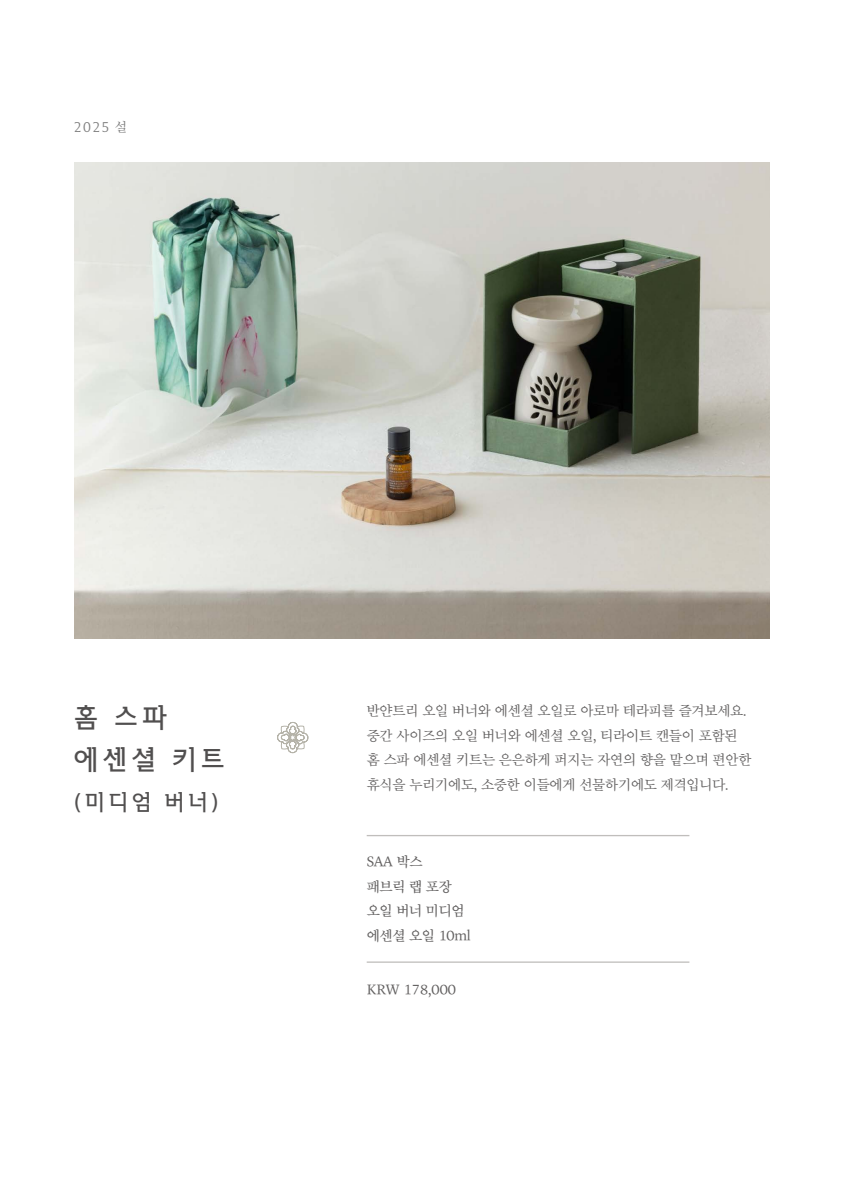
<style>
.page{position:relative;width:844px;height:1191px;background:#fff}
.page>*{position:absolute;margin:0;border:0;box-sizing:border-box;transform-origin:0 0}
.t1{font:28px/42px "SD Book TTF b Md";letter-spacing:.175em;color:#514f4f}
.t2{font:22.75px "SD Book TTF b Md";color:#514f4f}
.t3{font:14px/24.5px "SD Mj Neoa Uni c Rg";letter-spacing:-.02em;color:#615f5f}
.t4{font:14px/24.5px "SD Mj Neoa Uni d Md";letter-spacing:-.025em;color:#615f5f}
.t5{font:14px "SD Mj Neoa Uni d Md";color:#615f5f}
.t6{font:13.12px "Reforma 1969 Blanca";color:#7d7d7d}
.s1{font-family:"SD Myeongjo Neoa c Rg"}
</style>
<div class="page">
<img style="left:74px;top:162px;width:695px;height:476px">
<svg style="left:277px;top:722px;width:31px;height:31px"></svg>
<hr style="left:366px;top:961px;width:323px;height:1px;background:#c0bebc">
<hr style="left:366px;top:835px;width:323px;height:1px;background:#c0bebc">
<p class="t6" style="left:74px;top:120px;width:54px">2025 <span class="s1">설</span></p>
<h1 class="t1" style="left:74px;top:697px;width:151px">홈 스파 에센셜 키트</h1>
<h2 class="t2" style="left:74px;top:790px;width:145px">(미디엄 버너)</h2>
<p class="t3" style="left:366px;top:699px;width:386px">반얀트리 오일 버너와 에센셜 오일로 아로마 테라피를 즐겨보세요. 중간 사이즈의 오일 버너와 에센셜 오일, 티라이트 캔들이 포함된 홈 스파 에센셜 키트는 은은하게 퍼지는 자연의 향을 맡으며 편안한 휴식을 누리기에도, 소중한 이들에게 선물하기에도 제격입니다.</p>
<p class="t4" style="left:366px;top:850px;width:105px">SAA 박스<br>패브릭 랩 포장 오일 버너 미디엄 에센셜 오일 10ml</p>
<p class="t5" style="left:366px;top:982px;width:91px">KRW 178,000</p>
</div>
